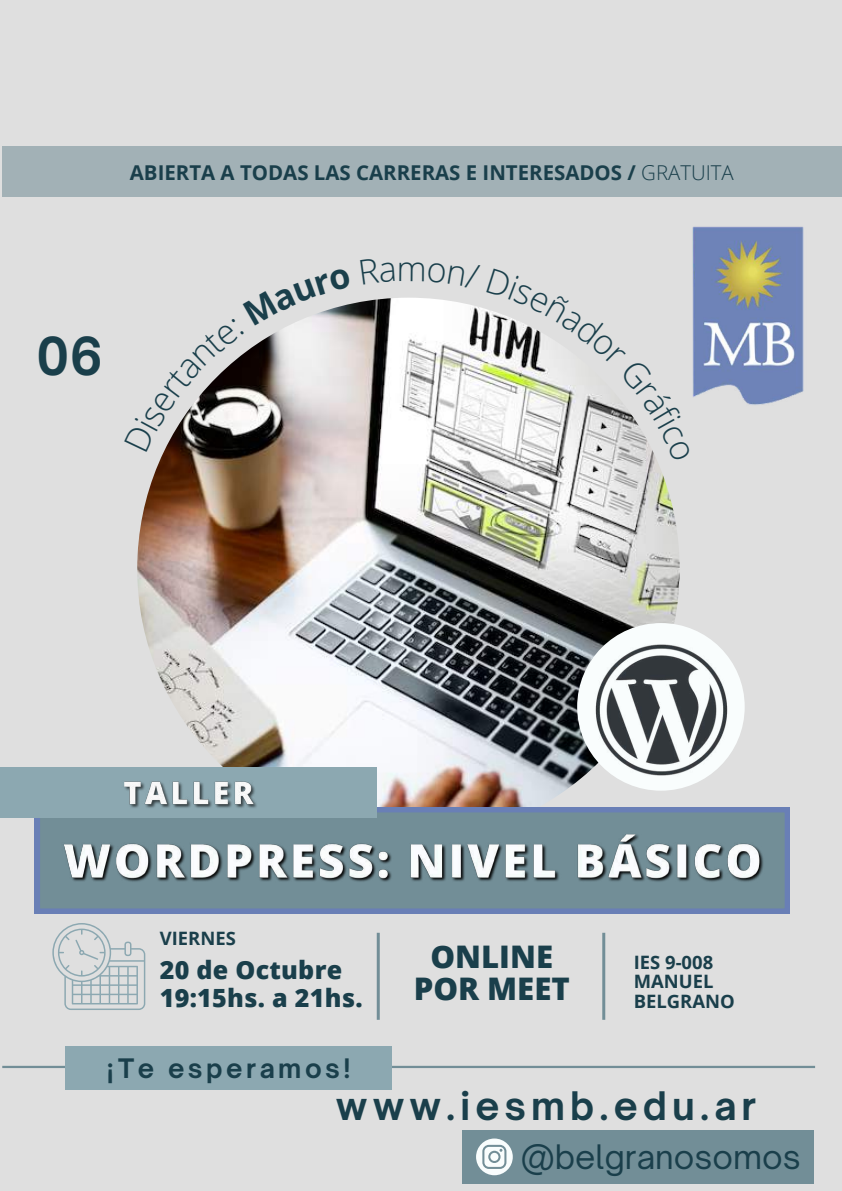
<style>
.page{position:relative;width:842px;height:1191px;background:#fff}
.page>*{position:absolute;margin:0;border:0;box-sizing:border-box;transform-origin:0 0}
.t1{font:700 50px "Open Sauce One";color:#1a3f4b}
.t2{font:700 37.6px "Open Sauce One";letter-spacing:.135em;color:#1a3f4b}
.t3{font:32.3px "Open Sauce One";color:#1a3f4b}
.t4{font:800 31.1px/31.5px "Open Sans";color:#1a3f4b;text-align:center}
.t5{font:700 25.7px "Open Sauce One";letter-spacing:.135em;color:#1a3f4b}
.t6{font:800 25.1px/27.7px "Open Sans";letter-spacing:.01em;color:#1a3f4b}
.t7{font:700 20.4px "Open Sans";color:#1a3f4b}
.t8{font:700 18.4px/19.5px "Open Sans";color:#1a3f4b}
.s1{font-weight:300}
</style>
<div class="page">
<div style="left:0;top:0;width:842px;height:1190px;background:#dfdfdf"></div>
<img style="left:137px;top:297px;width:543px;height:543px;border-radius:50%">
<svg style="left:35px;top:807px;width:755px;height:106px;background:#6f8a9f"></svg>
<svg style="left:52px;top:923px;width:93px;height:86px"></svg>
<hr style="left:377px;top:932px;width:3px;height:87px;background:#728e97">
<hr style="left:602px;top:932px;width:3px;height:87px;background:#728e97">
<img style="left:692px;top:226px;width:112px;height:179px">
<div style="left:0;top:767px;width:377px;height:50px;background:#8ca8b1"></div>
<hr style="left:2px;top:1065px;width:813px;height:2px;background:#728e97">
<div style="left:65px;top:1046px;width:326px;height:43px;background:#8ca8b1"></div>
<div style="left:2px;top:146px;width:840px;height:50px;background:#a2b1b6"></div>
<div style="left:463px;top:1130px;width:351px;height:53px;background:#728e97"></div>
<svg style="left:476px;top:1138px;width:37px;height:37px"></svg>
<div style="left:577px;top:623px;width:168px;height:167px;background:#f9fdfd;border-radius:50%"></div>
<img style="left:587px;top:634px;width:148px;height:144px">
<img style="left:61px;top:826px;width:709px;height:71px">
<img style="left:121px;top:781px;width:142px;height:38px">
<svg style="left:163px;top:303px;width:188px;height:149px"></svg>
<svg style="left:486px;top:308px;width:172px;height:153px"></svg>
<p class="t7" style="left:130px;top:158px;width:605px">ABIERTA A TODAS LAS CARRERAS E INTERESADOS / <span class="s1">GRATUITA</span></p>
<h1 class="t1" style="left:36px;top:324px;width:68px">06</h1>
<p class="t8" style="left:160px;top:928px;width:78px">VIERNES</p>
<h3 class="t4" style="left:414px;top:940px;width:158px">ONLINE<br>POR MEET</h3>
<p class="t6" style="left:160px;top:955px;width:204px">20 de Octubre<br>19:15hs. a 21hs.</p>
<p class="t8" style="left:634px;top:951px;width:102px">IES 9-008<br>MANUEL<br>BELGRANO</p>
<p class="t5" style="left:106px;top:1051px;width:247px">¡Te esperamos!</p>
<h2 class="t2" style="left:336px;top:1082px;width:422px">www.iesmb.edu.ar</h2>
<h3 class="t3" style="left:521px;top:1136px;width:282px">@belgranosomos</h3>
</div>
